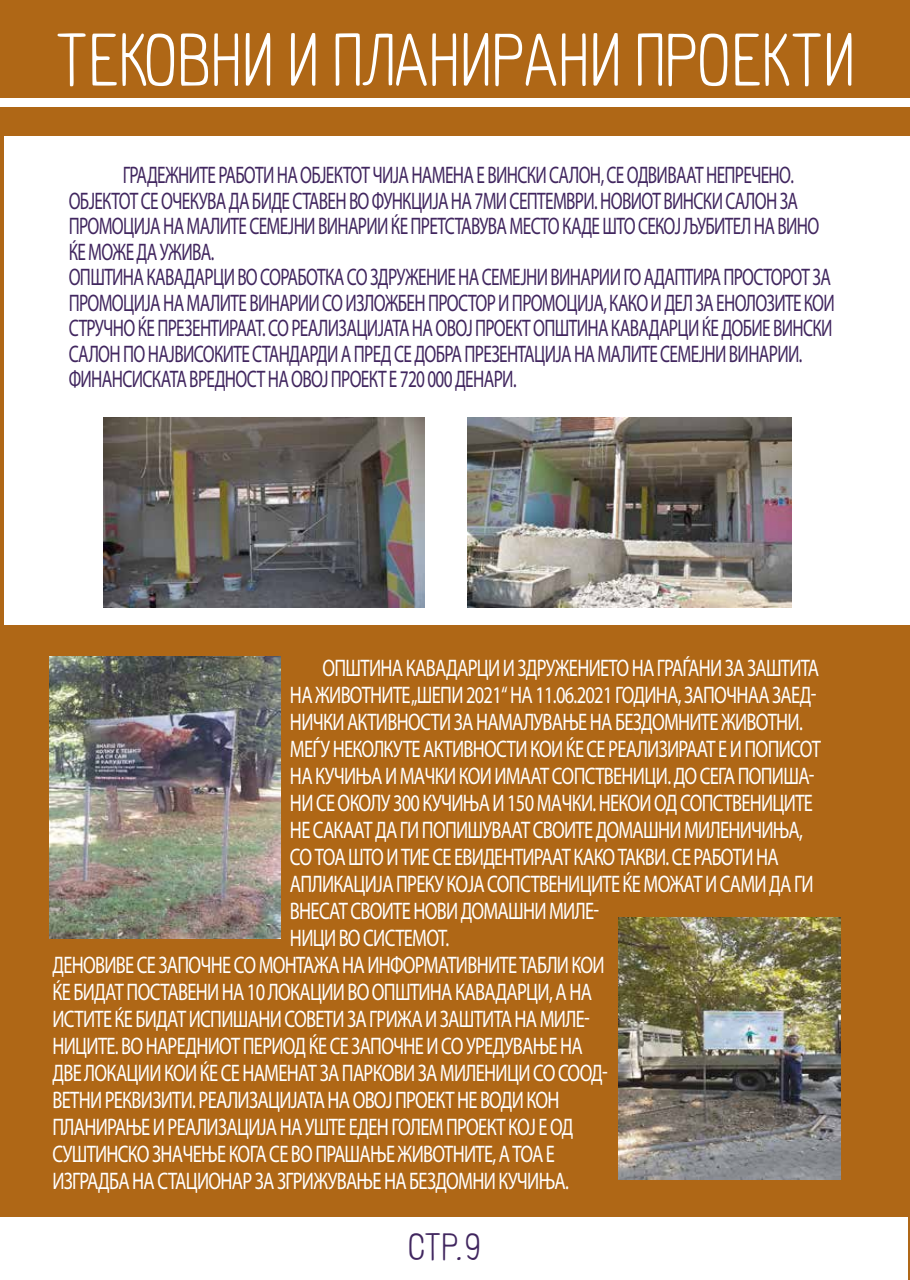
<style>
.page{position:relative;width:910px;height:1280px;background:#af6716}
.page>*{position:absolute;margin:0;border:0;box-sizing:border-box;transform-origin:0 0}
.t1{font:68.85px "Karma Kasha";color:#fff}
.t2{font:35.55px "Karma Kasha";color:#41265f}
.t3{font:24px "Myriad Pro";letter-spacing:-.04em;color:#fff;scale:.77 1}
.t4{font:24px/25.5px "Myriad Pro";letter-spacing:-.04em;color:#41265f;scale:.72 1}
</style>
<div class="page">
<div style="left:4px;top:136px;width:906px;height:488px;background:#fff"></div>
<div style="left:0;top:1218px;width:907px;height:62px;background:#fff"></div>
<div style="left:0;top:99px;width:910px;height:8px;background:#fff"></div>
<img style="left:467px;top:418px;width:325px;height:190px">
<img style="left:104px;top:418px;width:321px;height:190px">
<img style="left:619px;top:917px;width:222px;height:262px">
<img style="left:49px;top:656px;width:232px;height:282px">
<h1 class="t1" style="left:56px;top:21px;width:800px">ТЕКОВНИ И ПЛАНИРАНИ ПРОЕКТИ</h1>
<p class="t4" style="left:69px;top:162px;width:1065px;text-indent:54px">ГРАДЕЖНИТЕ РАБОТИ НА ОБЈЕКТОТ ЧИЈА НАМЕНА Е ВИНСКИ САЛОН, СЕ ОДВИВААТ НЕПРЕЧЕНО.<br>ОБЈЕКТОТ СЕ ОЧЕКУВА ДА БИДЕ СТАВЕН ВО ФУНКЦИЈА НА 7МИ СЕПТЕМВРИ. НОВИОТ ВИНСКИ САЛОН ЗА ПРОМОЦИЈА НА МАЛИТЕ СЕМЕЈНИ ВИНАРИИ ЌЕ ПРЕТСТАВУВА МЕСТО КАДЕ ШТО СЕКОЈ ЉУБИТЕЛ НА ВИНО ЌЕ МОЖЕ ДА УЖИВА.<br>ОПШТИНА КАВАДАРЦИ ВО СОРАБОТКА СО ЗДРУЖЕНИЕ НА СЕМЕЈНИ ВИНАРИИ ГО АДАПТИРА ПРОСТОРОТ ЗА ПРОМОЦИЈА НА МАЛИТЕ ВИНАРИИ СО ИЗЛОЖБЕН ПРОСТОР И ПРОМОЦИЈА, КАКО И ДЕЛ ЗА ЕНОЛОЗИТЕ КОИ СТРУЧНО ЌЕ ПРЕЗЕНТИРААТ. СО РЕАЛИЗАЦИЈАТА НА ОВОЈ ПРОЕКТ ОПШТИНА КАВАДАРЦИ ЌЕ ДОБИЕ ВИНСКИ САЛОН ПО НАЈВИСОКИТЕ СТАНДАРДИ А ПРЕД СЕ ДОБРА ПРЕЗЕНТАЦИЈА НА МАЛИТЕ СЕМЕЈНИ ВИНАРИИ.<br>ФИНАНСИСКАТА ВРЕДНОСТ НА ОВОЈ ПРОЕКТ Е 720 000 ДЕНАРИ.</p>
<p class="t3" style="left:322px;top:653px;width:647px">ОПШТИНА КАВАДАРЦИ И ЗДРУЖЕНИЕТО НА ГРАЃАНИ ЗА ЗАШТИТА</p>
<p class="t3" style="left:290px;top:680px;width:685px">НА ЖИВОТНИТЕ „ШЕПИ 2021“ НА 11.06.2021 ГОДИНА, ЗАПОЧНАА ЗАЕД-</p>
<p class="t3" style="left:290px;top:707px;width:668px">НИЧКИ АКТИВНОСТИ ЗА НАМАЛУВАЊЕ НА БЕЗДОМНИТЕ ЖИВОТНИ.</p>
<p class="t3" style="left:290px;top:734px;width:691px">МЕЃУ НЕКОЛКУТЕ АКТИВНОСТИ КОИ ЌЕ СЕ РЕАЛИЗИРААТ Е И ПОПИСОТ</p>
<p class="t3" style="left:290px;top:761px;width:683px">НА КУЧИЊА И МАЧКИ КОИ ИМААТ СОПСТВЕНИЦИ. ДО СЕГА ПОПИША-</p>
<p class="t3" style="left:290px;top:788px;width:681px">НИ СЕ ОКОЛУ 300 КУЧИЊА И 150 МАЧКИ. НЕКОИ ОД СОПСТВЕНИЦИТЕ</p>
<p class="t3" style="left:290px;top:815px;width:668px">НЕ САКААТ ДА ГИ ПОПИШУВААТ СВОИТЕ ДОМАШНИ МИЛЕНИЧИЊА,</p>
<p class="t3" style="left:290px;top:842px;width:636px">СО ТОА ШТО И ТИЕ СЕ ЕВИДЕНТИРААТ КАКО ТАКВИ. СЕ РАБОТИ НА</p>
<p class="t3" style="left:290px;top:869px;width:681px">АПЛИКАЦИЈА ПРЕКУ КОЈА СОПСТВЕНИЦИТЕ ЌЕ МОЖАТ И САМИ ДА ГИ</p>
<p class="t3" style="left:290px;top:896px;width:403px">ВНЕСАТ СВОИТЕ НОВИ ДОМАШНИ МИЛЕ-</p>
<p class="t3" style="left:290px;top:923px;width:208px">НИЦИ ВО СИСТЕМОТ.</p>
<p class="t3" style="left:52px;top:950px;width:719px">ДЕНОВИВЕ СЕ ЗАПОЧНЕ СО МОНТАЖА НА ИНФОРМАТИВНИТЕ ТАБЛИ КОИ</p>
<p class="t3" style="left:52px;top:977px;width:702px">ЌЕ БИДАТ ПОСТАВЕНИ НА 10 ЛОКАЦИИ ВО ОПШТИНА КАВАДАРЦИ, А НА</p>
<p class="t3" style="left:52px;top:1004px;width:699px">ИСТИТЕ ЌЕ БИДАТ ИСПИШАНИ СОВЕТИ ЗА ГРИЖА И ЗАШТИТА НА МИЛЕ-</p>
<p class="t3" style="left:52px;top:1031px;width:690px">НИЦИТЕ. ВО НАРЕДНИОТ ПЕРИОД ЌЕ СЕ ЗАПОЧНЕ И СО УРЕДУВАЊЕ НА</p>
<p class="t3" style="left:52px;top:1058px;width:723px">ДВЕ ЛОКАЦИИ КОИ ЌЕ СЕ НАМЕНАТ ЗА ПАРКОВИ ЗА МИЛЕНИЦИ СО СООД-</p>
<p class="t3" style="left:52px;top:1085px;width:660px">ВЕТНИ РЕКВИЗИТИ. РЕАЛИЗАЦИЈАТА НА ОВОЈ ПРОЕКТ НЕ ВОДИ КОН</p>
<p class="t3" style="left:52px;top:1112px;width:678px">ПЛАНИРАЊЕ И РЕАЛИЗАЦИЈА НА УШТЕ ЕДЕН ГОЛЕМ ПРОЕКТ КОЈ Е ОД</p>
<p class="t3" style="left:52px;top:1139px;width:654px">СУШТИНСКО ЗНАЧЕЊЕ КОГА СЕ ВО ПРАШАЊЕ ЖИВОТНИТЕ, А ТОА Е</p>
<p class="t3" style="left:52px;top:1166px;width:672px">ИЗГРАДБА НА СТАЦИОНАР ЗА ЗГРИЖУВАЊЕ НА БЕЗДОМНИ КУЧИЊА.</p>
<h2 class="t2" style="left:408px;top:1227px;width:74px">СТР.9</h2>
</div>
